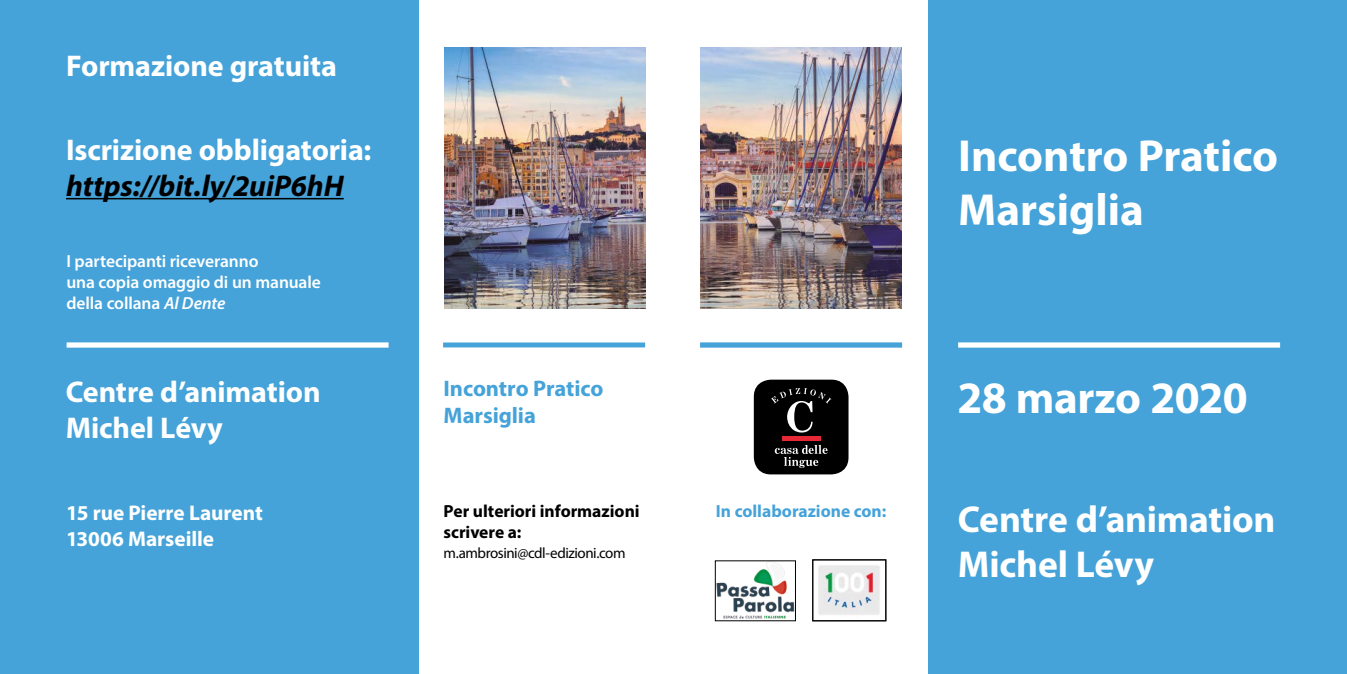
<style>
.page{position:relative;width:1347px;height:674px;background:#fff}
.page>*{position:absolute;margin:0;border:0;box-sizing:border-box;transform-origin:0 0}
.t1{font:700 45px/54px "Myriad Pro";letter-spacing:-.005em;color:#fff}
.t2{font:700 37.5px/45px "Myriad Pro";letter-spacing:-.005em;color:#fff}
.Estilo_de_párrafo_1{font:700 30px/36px "Myriad Pro";letter-spacing:-.005em;color:#fff}
.t3{font:700 22.5px/27px "Myriad Pro";letter-spacing:-.005em;color:#45a3d9}
.t4{font:700 21.25px "Myriad Pro";letter-spacing:-.005em;color:#fff}
.t5{font:600 17.5px/21px "Myriad Pro";letter-spacing:-.01em;color:#fff}
.t6{font:700 17.5px/21px "Myriad Pro";color:#000}
.t7{font:700 17.5px "Myriad Pro";color:#45a3d9}
.t8{font:15px "Myriad Pro";letter-spacing:-.03em;color:#000}
.s1{font-style:italic;color:#000}
.s2{font-style:italic}
</style>
<div class="page">
<div style="left:0;top:0;width:418px;height:673px;background:#45a3d9"></div>
<div style="left:928px;top:0;width:418px;height:673px;background:#45a3d9"></div>
<div style="left:700px;top:342px;width:202px;height:5px;background:#45a3d9"></div>
<div style="left:443px;top:342px;width:202px;height:5px;background:#45a3d9"></div>
<div style="left:958px;top:342px;width:322px;height:5px;background:#fff"></div>
<img style="left:700px;top:47px;width:201px;height:261px">
<img style="left:444px;top:48px;width:201px;height:260px">
<div style="left:67px;top:342px;width:321px;height:5px;background:#fff"></div>
<hr style="left:66px;top:198px;width:278px;height:1px;background:#000">
<img style="left:717px;top:562px;width:76px;height:56px">
<div style="left:754px;top:379px;width:94px;height:95px;background:#000;border-radius:17px"></div>
<hr style="left:782px;top:436px;width:38px;height:4px;background:#e62737">
<svg style="left:774px;top:445px;width:53px;height:22px"></svg>
<svg style="left:771px;top:388px;width:60px;height:44px"></svg>
<svg style="left:818px;top:559px;width:68px;height:61px"></svg>
<div style="left:812px;top:559px;width:73px;height:61px;border:1px solid #000"></div>
<p class="Estilo_de_párrafo_1" style="left:66px;top:47px;width:272px">Formazione gratuita</p>
<p class="Estilo_de_párrafo_1" style="left:66px;top:130px;width:307px">Iscrizione obbligatoria: <span class="s1">https://bit.ly/2uiP6hH</span></p>
<p class="t5" style="left:66px;top:250px;width:256px">I partecipanti riceveranno<br>una copia omaggio di un manuale della collana <span class="s2">Al Dente</span></p>
<p class="Estilo_de_párrafo_1" style="left:66px;top:373px;width:256px">Centre d’animation<br>Michel Lévy</p>
<p class="t1" style="left:958px;top:127px;width:321px">Incontro Pratico<br>Marsiglia</p>
<p class="t3" style="left:443px;top:374px;width:161px">Incontro Pratico<br>Marsiglia</p>
<p class="t1" style="left:957px;top:369px;width:292px">28 marzo 2020</p>
<p class="t6" style="left:443px;top:500px;width:197px">Per ulteriori informazioni scrivere a:</p>
<p class="t8" style="left:443px;top:543px;width:183px">m.ambrosini@cdl-edizioni.com</p>
<p class="t4" style="left:66px;top:499px;width:198px">15 rue Pierre Laurent</p>
<p class="t7" style="left:716px;top:499px;width:172px">In collaborazione con:</p>
<p class="t4" style="left:66px;top:524px;width:149px">13006 Marseille</p>
<p class="t2" style="left:957px;top:495px;width:319px">Centre d’animation<br>Michel Lévy</p>
</div>
